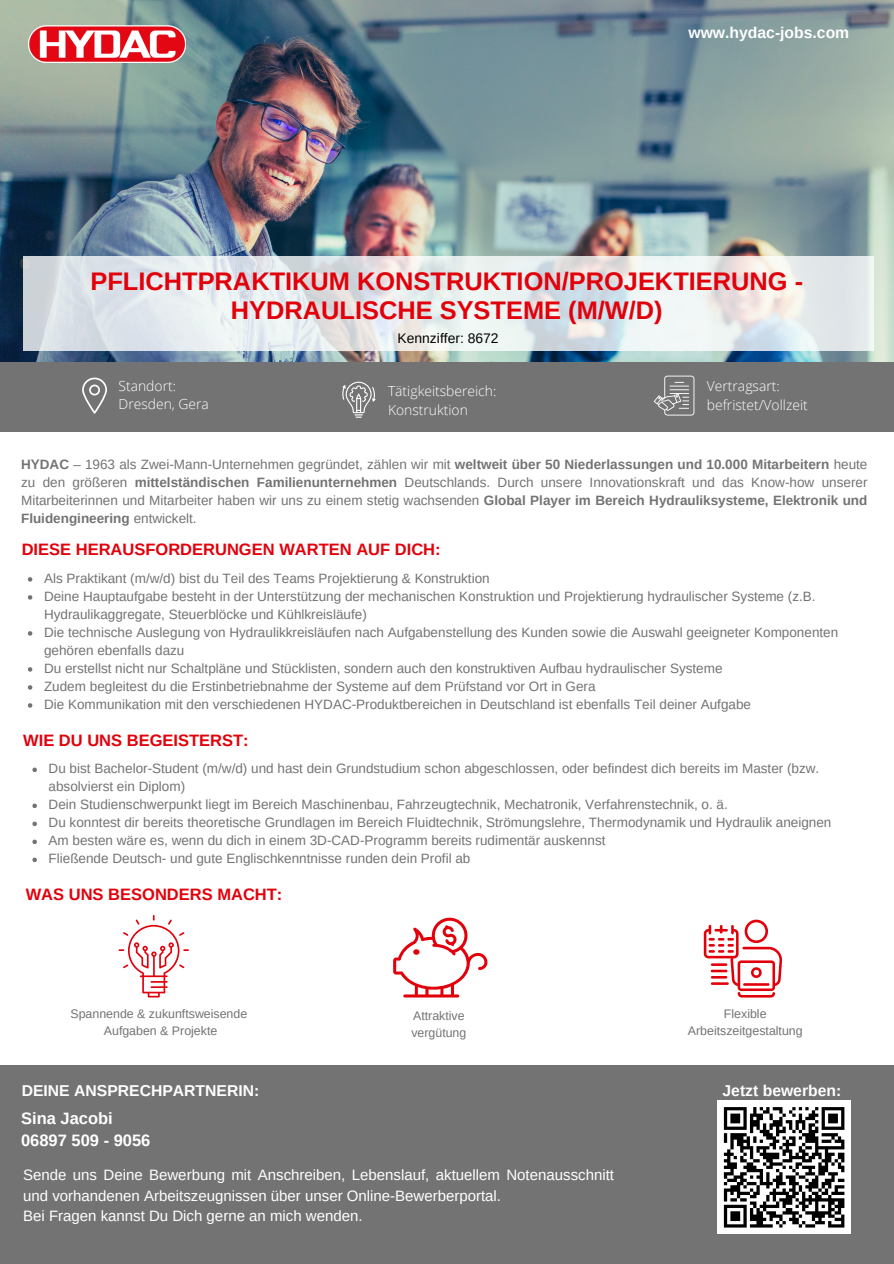
<style>
.page{position:relative;width:894px;height:1264px;background:#fff}
.page>*{position:absolute;margin:0;border:0;box-sizing:border-box;transform-origin:0 0}
.t1{font:700 25.35px/29.2px "Arimo";color:#e2000b;text-align:center}
.t2{font:700 16.5px "Arimo";color:#e2000b}
.t3{font:700 16.5px/22.5px "Arimo";color:#fff}
.t4{font:700 15.75px "Arimo";color:#fffefe}
.t5{font:700 15.75px "Arimo";color:#fdfefe}
.t6{font:15px/20.2px "Arimo";color:#fff}
.t7{font:300 13.8px/18.8px "Open Sans";color:#fff}
.t8{font:13.8px/18.8px "Arimo";color:#fff}
.t9{font:13.8px "Arimo";color:#000}
.t10{font:13.5px/18px "Arimo";color:#737373}
.t11{font:12.3px/16.5px "Arimo";color:#737373}
.s1{font-weight:700}
</style>
<div class="page">
<div style="left:0;top:1065px;width:893px;height:198px;background:#737373"></div>
<img style="left:0;top:0;width:893px;height:362px">
<img style="left:29px;top:26px;width:156px;height:37px">
<svg style="left:703px;top:919px;width:79px;height:78px"></svg>
<svg style="left:118px;top:915px;width:70px;height:82px"></svg>
<svg style="left:23px;top:256px;width:849px;height:95px"></svg>
<div style="left:0;top:362px;width:893px;height:69px;background:#737373"></div>
<svg style="left:82px;top:377px;width:25px;height:36px"></svg>
<svg style="left:342px;top:381px;width:33px;height:36px"></svg>
<svg style="left:653px;top:375px;width:41px;height:40px"></svg>
<svg style="left:28px;top:577px;width:4px;height:4px"></svg>
<svg style="left:28px;top:595px;width:4px;height:4px"></svg>
<svg style="left:28px;top:631px;width:4px;height:4px"></svg>
<svg style="left:28px;top:667px;width:4px;height:4px"></svg>
<svg style="left:28px;top:685px;width:4px;height:4px"></svg>
<svg style="left:28px;top:703px;width:4px;height:4px"></svg>
<svg style="left:32px;top:767px;width:5px;height:5px"></svg>
<svg style="left:32px;top:803px;width:5px;height:5px"></svg>
<svg style="left:32px;top:821px;width:5px;height:5px"></svg>
<svg style="left:32px;top:839px;width:5px;height:5px"></svg>
<svg style="left:32px;top:857px;width:5px;height:5px"></svg>
<svg style="left:393px;top:917px;width:94px;height:80px"></svg>
<div style="left:717px;top:1100px;width:133px;height:133px;background:#fff"></div>
<svg style="left:723px;top:1107px;width:122px;height:121px"></svg>
<h2 class="t5" style="left:688px;top:24px;width:162px">www.hydac-jobs.com</h2>
<p class="t1" style="left:90px;top:266px;width:714px">PFLICHTPRAKTIKUM KONSTRUKTION/PROJEKTIERUNG -<br>HYDRAULISCHE SYSTEME (M/W/D)</p>
<p class="t9" style="left:397px;top:331px;width:102px">Kennziffer: 8672</p>
<h3 class="t8" style="left:667px;top:374px;width:119px">Vertragsart: unbefristet, Vollzeit</h3>
<p class="t7" style="left:118px;top:376px;width:92px">Standort:<br>Dresden, Gera</p>
<p class="t7" style="left:388px;top:381px;width:110px">Tätigkeitsbereich:<br>Konstruktion</p>
<h2 class="t7" style="left:706px;top:377px;width:102px">Vertragsart: befristet/Vollzeit</h2>
<p class="t10" style="left:21px;top:456px;width:847px;text-align:justify"><span class="s1">HYDAC</span> – 1963 als Zwei-Mann-Unternehmen gegründet, zählen wir mit <span class="s1">weltweit über 50 Niederlassungen und 10.000 Mitarbeitern</span> heute zu den größeren <span class="s1">mittelständischen Familienunternehmen</span> Deutschlands. Durch unsere Innovationskraft und das Know-how unserer Mitarbeiterinnen und Mitarbeiter haben wir uns zu einem stetig wachsenden <span class="s1">Global Player im Bereich Hydrauliksysteme, Elektronik und Fluidengineering</span> entwickelt.</p>
<p class="t2" style="left:22px;top:540px;width:420px">DIESE HERAUSFORDERUNGEN WARTEN AUF DICH:</p>
<h5 class="t10" style="left:44px;top:569px;width:447px">Als Praktikant (m/w/d) bist du Teil des Teams Projektierung &amp; Konstruktion</h5>
<p class="t10" style="left:44px;top:587px;width:772px">Deine Hauptaufgabe besteht in der Unterstützung der mechanischen Konstruktion und Projektierung hydraulischer Systeme (z.B.<br>Hydraulikaggregate, Steuerblöcke und Kühlkreisläufe)</p>
<p class="t10" style="left:44px;top:623px;width:795px">Die technische Auslegung von Hydraulikkreisläufen nach Aufgabenstellung des Kunden sowie die Auswahl geeigneter Komponenten gehören ebenfalls dazu</p>
<p class="t10" style="left:44px;top:659px;width:679px">Du erstellst nicht nur Schaltpläne und Stücklisten, sondern auch den konstruktiven Aufbau hydraulischer Systeme</p>
<h5 class="t10" style="left:44px;top:677px;width:553px">Zudem begleitest du die Erstinbetriebnahme der Systeme auf dem Prüfstand vor Ort in Gera</h5>
<p class="t10" style="left:44px;top:695px;width:708px">Die Kommunikation mit den verschiedenen HYDAC-Produktbereichen in Deutschland ist ebenfalls Teil deiner Aufgabe</p>
<h5 class="t2" style="left:23px;top:731px;width:227px">WIE DU UNS BEGEISTERST:</h5>
<h5 class="t10" style="left:49px;top:759px;width:772px">Du bist Bachelor-Student (m/w/d) und hast dein Grundstudium schon abgeschlossen, oder befindest dich bereits im Master (bzw. absolvierst ein Diplom)</h5>
<h5 class="t10" style="left:49px;top:795px;width:680px">Dein Studienschwerpunkt liegt im Bereich Maschinenbau, Fahrzeugtechnik, Mechatronik, Verfahrenstechnik, o. ä.</h5>
<h5 class="t10" style="left:49px;top:813px;width:784px">Du konntest dir bereits theoretische Grundlagen im Bereich Fluidtechnik, Strömungslehre, Thermodynamik und Hydraulik aneignen</h5>
<h2 class="t10" style="left:49px;top:831px;width:558px">Am besten wäre es, wenn du dich in einem 3D-CAD-Programm bereits rudimentär auskennst</h2>
<p class="t10" style="left:49px;top:849px;width:423px">Fließende Deutsch- und gute Englischkenntnisse runden dein Profil ab</p>
<p class="t2" style="left:26px;top:884px;width:258px">WAS UNS BESONDERS MACHT:</p>
<h5 class="t11" style="left:70px;top:1005px;width:178px">Spannende &amp; zukunftsweisende</h5>
<p class="t11" style="left:104px;top:1022px;width:115px">Aufgaben &amp; Projekte</p>
<p class="t4" style="left:22px;top:1082px;width:239px">DEINE ANSPRECHPARTNERIN:</p>
<p class="t3" style="left:21px;top:1106px;width:131px">Sina Jacobi<br>06897 509 - 9056</p>
<p class="t11" style="left:411px;top:1007px;width:56px">Attraktive vergütung</p>
<p class="t6" style="left:23px;top:1165px;width:592px">Sende uns Deine Bewerbung mit Anschreiben, Lebenslauf, aktuellem Notenausschnitt und vorhandenen Arbeitszeugnissen über unser Online-Bewerberportal.<br>Bei Fragen kannst Du Dich gerne an mich wenden.</p>
<p class="t11" style="left:723px;top:1005px;width:44px">Flexible</p>
<p class="t11" style="left:687px;top:1022px;width:116px">Arbeitszeitgestaltung</p>
<p class="t4" style="left:722px;top:1082px;width:120px">Jetzt bewerben:</p>
</div>
